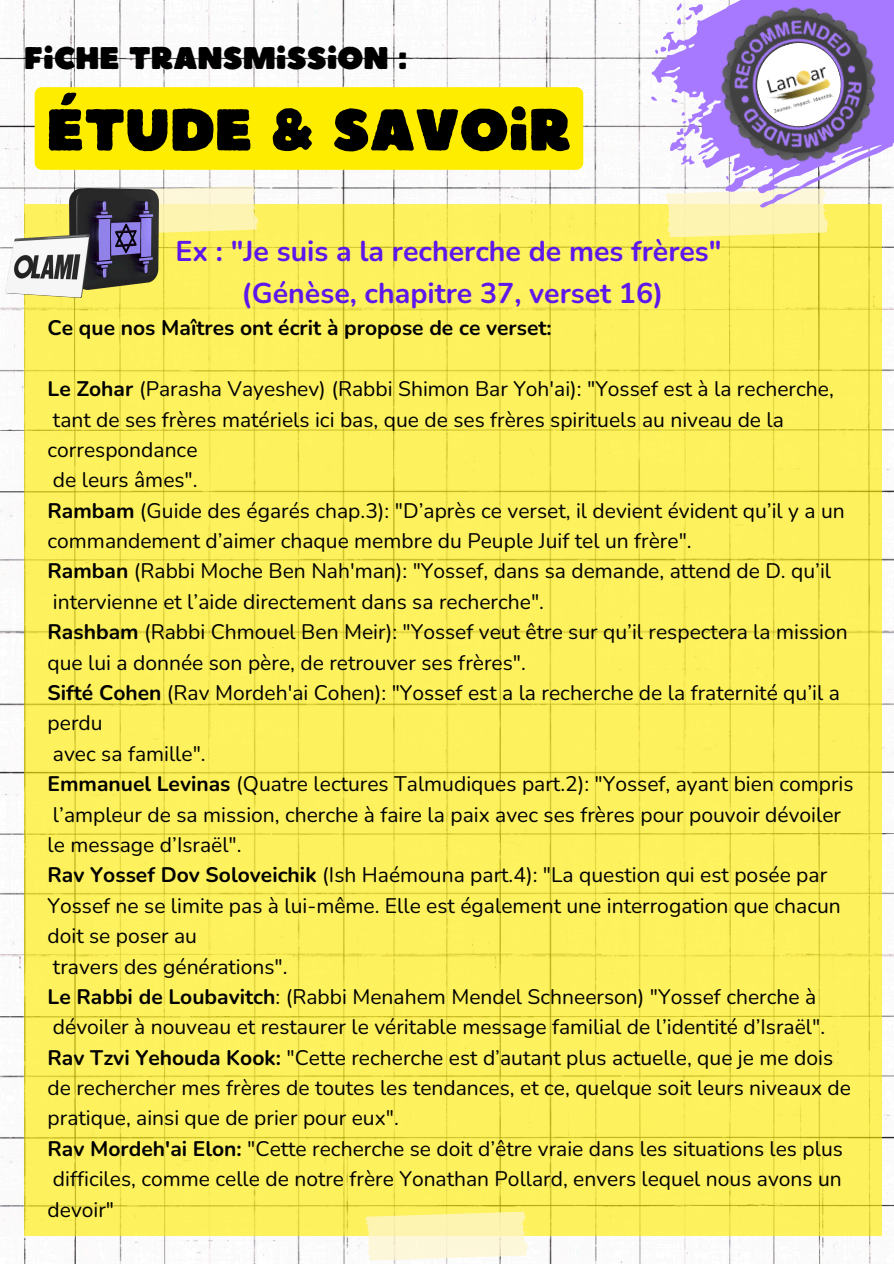
<style>
.page{position:relative;width:894px;height:1264px;background:#fff}
.page>*{position:absolute;margin:0;border:0;box-sizing:border-box;transform-origin:0 0}
.t1{font:58.8px "Boulder";color:#000}
.t2{font:31.35px "Boulder";color:#000}
.t3{font:700 28.5px/41.7px "Nunito";color:#5e17eb;text-align:center}
.t4{font:21px/30.3px "Nunito";color:#000}
.t5{font:700 21px "Nunito";color:#000}
.s1{font-weight:700}
</style>
<div class="page">
<img style="left:0;top:0;width:893px;height:1263px">
<div style="left:24px;top:204px;width:856px;height:1031px;background:#fdf15d"></div>
<svg style="left:95px;top:186px;width:163px;height:48px;background:#faf2ba"></svg>
<svg style="left:624px;top:0;width:269px;height:244px"></svg>
<svg style="left:670px;top:97px;width:7px;height:7px"></svg>
<svg style="left:674px;top:3px;width:30px;height:22px"></svg>
<svg style="left:650px;top:95px;width:7px;height:7px"></svg>
<svg style="left:654px;top:46px;width:12px;height:8px"></svg>
<svg style="left:666px;top:112px;width:38px;height:55px"></svg>
<svg style="left:725px;top:179px;width:24px;height:1px"></svg>
<svg style="left:365px;top:1211px;width:163px;height:48px;background:#fdf5be"></svg>
<img style="left:704px;top:0;width:189px;height:179px">
<img style="left:749px;top:34px;width:97px;height:97px">
<div style="left:35px;top:87px;width:548px;height:83px;background:#ffed00;border-radius:7px"></div>
<img style="left:70px;top:188px;width:89px;height:102px">
<img style="left:6px;top:235px;width:83px;height:63px">
<p class="t2" style="left:24px;top:37px;width:385px">FICHE TRANSMISSION :</p>
<p class="t1" style="left:46px;top:92px;width:526px">ÉTUDE &amp; SAVOIR</p>
<p class="t3" style="left:175px;top:231px;width:547px">Ex : "Je suis a la recherche de mes frères" (Génèse, chapitre 37, verset 16)</p>
<p class="t5" style="left:48px;top:314px;width:505px">Ce que nos Maîtres ont écrit à propose de ce verset:</p>
<p class="t4" style="left:48px;top:374px;width:787px"><span class="s1">Le Zohar</span> (Parasha Vayeshev) (Rabbi Shimon Bar Yoh'ai): "Yossef est à la recherche,</p>
<h2 class="t4" style="left:48px;top:404px;width:737px">tant de ses frères matériels ici bas, que de ses frères spirituels au niveau de la correspondance</h2>
<h1 class="t4" style="left:53px;top:465px;width:146px">de leurs âmes".</h1>
<p class="t4" style="left:48px;top:495px;width:798px"><span class="s1">Rambam</span> (Guide des égarés chap.3): "D’après ce verset, il devient évident qu’il y a un commandement d’aimer chaque membre du Peuple Juif tel un frère".</p>
<p class="t4" style="left:48px;top:556px;width:784px"><span class="s1">Ramban</span> (Rabbi Moche Ben Nah'man): "Yossef, dans sa demande, attend de D. qu’il</p>
<h3 class="t4" style="left:53px;top:587px;width:492px">intervienne et l’aide directement dans sa recherche".</h3>
<p class="t4" style="left:48px;top:617px;width:801px"><span class="s1">Rashbam</span> (Rabbi Chmouel Ben Meir): "Yossef veut être sur qu’il respectera la mission que lui a donnée son père, de retrouver ses frères".</p>
<p class="t4" style="left:48px;top:678px;width:793px"><span class="s1">Sifté Cohen</span> (Rav Mordeh'ai Cohen): "Yossef est a la recherche de la fraternité qu’il a perdu</p>
<p class="t4" style="left:53px;top:738px;width:154px">avec sa famille".</p>
<p class="t4" style="left:48px;top:769px;width:807px"><span class="s1">Emmanuel Levinas</span> (Quatre lectures Talmudiques part.2): "Yossef, ayant bien compris</p>
<p class="t4" style="left:48px;top:799px;width:794px">l’ampleur de sa mission, cherche à faire la paix avec ses frères pour pouvoir dévoiler le message d’Israël".</p>
<p class="t4" style="left:48px;top:860px;width:794px"><span class="s1">Rav Yossef Dov Soloveichik</span> (Ish Haémouna part.4): "La question qui est posée par<br>Yossef ne se limite pas à lui-même. Elle est également une interrogation que chacun doit se poser au</p>
<p class="t4" style="left:53px;top:951px;width:236px">travers des générations".</p>
<p class="t4" style="left:48px;top:981px;width:770px"><span class="s1">Le Rabbi de Loubavitch</span>: (Rabbi Menahem Mendel Schneerson) "Yossef cherche à</p>
<p class="t4" style="left:53px;top:1012px;width:773px">dévoiler à nouveau et restaurer le véritable message familial de l’identité d’Israël".</p>
<p class="t4" style="left:48px;top:1042px;width:804px"><span class="s1">Rav Tzvi Yehouda Kook:</span> "Cette recherche est d’autant plus actuelle, que je me dois de rechercher mes frères de toutes les tendances, et ce, quelque soit leurs niveaux de pratique, ainsi que de prier pour eux".</p>
<p class="t4" style="left:48px;top:1133px;width:796px"><span class="s1">Rav Mordeh'ai Elon:</span> "Cette recherche se doit d’être vraie dans les situations les plus</p>
<p class="t4" style="left:48px;top:1164px;width:795px">difficiles, comme celle de notre frère Yonathan Pollard, envers lequel nous avons un devoir"</p>
</div>
